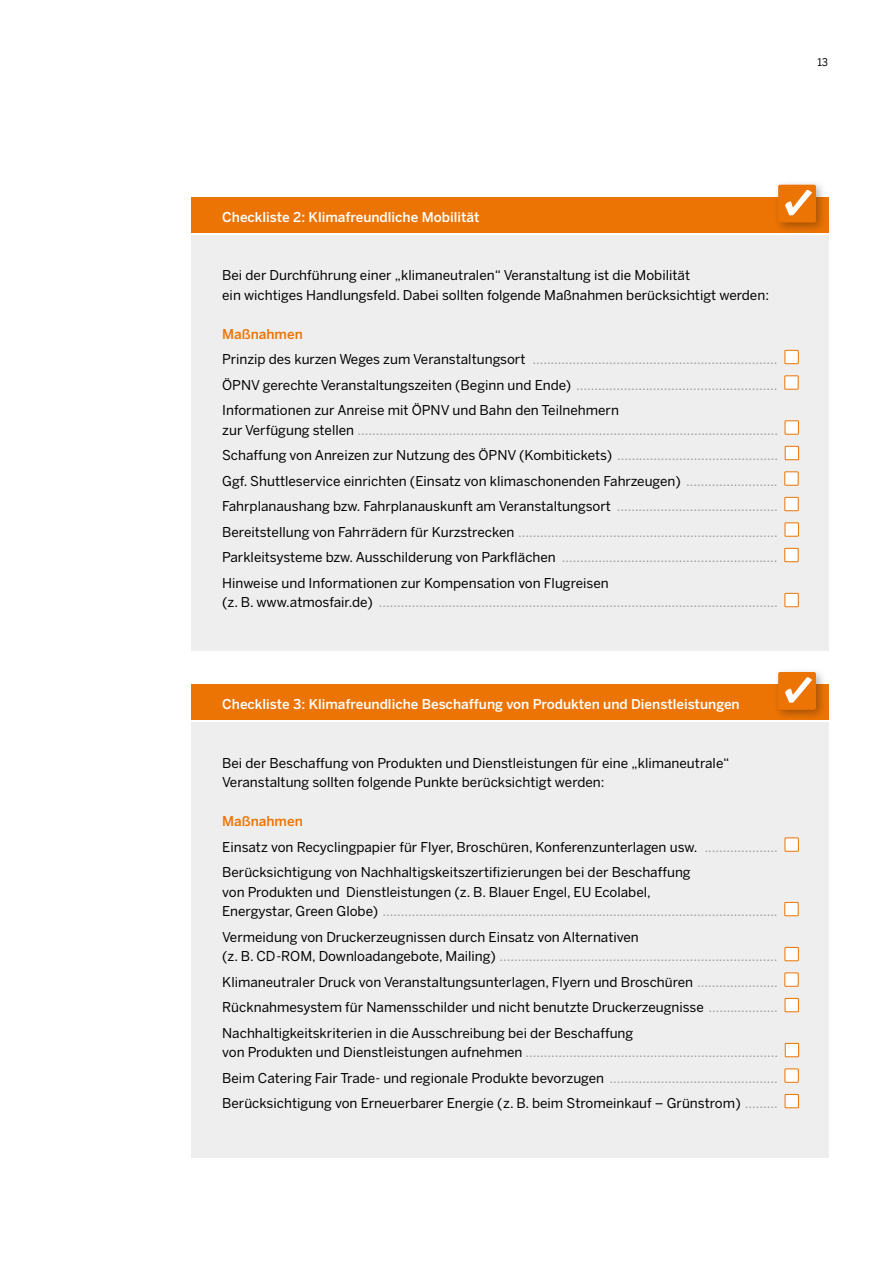
<style>
.page{position:relative;width:893px;height:1263px;background:#fff}
.page>*{position:absolute;margin:0;border:0;box-sizing:border-box;transform-origin:0 0}
.t1{font:13.5px/25.5px "Benton Sans";color:#000}
.t2{font:13.5px/25.5px "Benton Sans";color:#9c9e9f;text-align:justify}
.t3{font:500 13.5px "Benton Sans";color:#fff}
.t4{font:10.5px "Benton Sans";color:#000}
.s1{font-weight:500;color:#ec7405}
.s2{color:#9c9e9f}
.s3{color:#000}
</style>
<div class="page">
<div style="left:191px;top:722px;width:638px;height:436px;background:#eee"></div>
<div style="left:191px;top:235px;width:638px;height:416px;background:#eee"></div>
<div style="left:191px;top:197px;width:638px;height:36px;background:#ec7405"></div>
<div style="left:773px;top:179px;width:54px;height:55px;background:#000;opacity:.3"></div>
<div style="left:778px;top:185px;width:38px;height:37px;background:#ec7405;border-radius:2px"></div>
<svg style="left:785px;top:189px;width:27px;height:26px"></svg>
<div style="left:191px;top:685px;width:638px;height:35px;background:#ec7405"></div>
<div style="left:773px;top:667px;width:54px;height:54px;background:#000;opacity:.3"></div>
<div style="left:778px;top:672px;width:38px;height:38px;background:#ec7405;border-radius:2px"></div>
<svg style="left:785px;top:677px;width:27px;height:26px"></svg>
<div style="left:785px;top:350px;width:13px;height:14px;background:#fff"></div>
<div style="left:784px;top:350px;width:15px;height:14px;border:1px solid #ec7405"></div>
<div style="left:785px;top:376px;width:13px;height:13px;background:#fff"></div>
<div style="left:784px;top:375px;width:14px;height:15px;border:1px solid #ec7405"></div>
<div style="left:785px;top:421px;width:13px;height:13px;background:#fff"></div>
<div style="left:785px;top:420px;width:14px;height:15px;border:1px solid #ec7405"></div>
<div style="left:785px;top:446px;width:13px;height:14px;background:#fff"></div>
<div style="left:785px;top:446px;width:14px;height:14px;border:1px solid #ec7405"></div>
<div style="left:785px;top:472px;width:13px;height:13px;background:#fff"></div>
<div style="left:784px;top:471px;width:14px;height:15px;border:1px solid #ec7405"></div>
<div style="left:785px;top:497px;width:13px;height:14px;background:#fff"></div>
<div style="left:784px;top:497px;width:15px;height:14px;border:1px solid #ec7405"></div>
<div style="left:785px;top:523px;width:13px;height:13px;background:#fff"></div>
<div style="left:785px;top:522px;width:14px;height:15px;border:1px solid #ec7405"></div>
<div style="left:785px;top:548px;width:13px;height:14px;background:#fff"></div>
<div style="left:784px;top:548px;width:14px;height:14px;border:1px solid #ec7405"></div>
<div style="left:785px;top:593px;width:13px;height:14px;background:#fff"></div>
<div style="left:784px;top:593px;width:15px;height:14px;border:1px solid #ec7405"></div>
<div style="left:785px;top:838px;width:13px;height:13px;background:#fff"></div>
<div style="left:785px;top:837px;width:14px;height:15px;border:1px solid #ec7405"></div>
<div style="left:785px;top:902px;width:13px;height:14px;background:#fff"></div>
<div style="left:784px;top:902px;width:14px;height:14px;border:1px solid #ec7405"></div>
<div style="left:785px;top:947px;width:13px;height:14px;background:#fff"></div>
<div style="left:785px;top:947px;width:14px;height:14px;border:1px solid #ec7405"></div>
<div style="left:785px;top:973px;width:13px;height:13px;background:#fff"></div>
<div style="left:784px;top:972px;width:15px;height:15px;border:1px solid #ec7405"></div>
<div style="left:785px;top:998px;width:13px;height:14px;background:#fff"></div>
<div style="left:785px;top:998px;width:14px;height:14px;border:1px solid #ec7405"></div>
<div style="left:785px;top:1043px;width:14px;height:14px;background:#fff"></div>
<div style="left:785px;top:1043px;width:14px;height:14px;border:1px solid #ec7405"></div>
<div style="left:785px;top:1069px;width:13px;height:13px;background:#fff"></div>
<div style="left:785px;top:1068px;width:14px;height:15px;border:1px solid #ec7405"></div>
<div style="left:785px;top:1094px;width:13px;height:14px;background:#fff"></div>
<div style="left:785px;top:1094px;width:14px;height:14px;border:1px solid #ec7405"></div>
<p class="t4" style="left:817px;top:56px;width:12px">13</p>
<p class="t3" style="left:222px;top:209px;width:259px">Checkliste 2: Klimafreundliche Mobilität</p>
<p class="t1" style="left:222px;top:265px;width:548px;line-height:19.5px">Bei der Durchführung einer „klimaneutralen“ Veranstaltung ist die Mobilität<br>ein wichtiges Handlungsfeld. Dabei sollten folgende Maßnahmen berücksichtigt werden:</p>
<p class="t1" style="left:222px;top:321px;width:557px"><span class="s1">Maßnahmen<br></span>Prinzip des kurzen Weges zum Veranstaltungsort <span class="s2">...................................................................<br></span>ÖPNV gerechte Veranstaltungszeiten (Beginn und Ende) <span class="s2">.......................................................<br></span>Informationen zur Anreise mit ÖPNV und Bahn den Teilnehmern</p>
<p class="t2" style="left:222px;top:417px;width:557px"><span class="s3">zur Verfügung stellen</span> ...................................................................................................................<br><span class="s3">Schaffung von Anreizen zur Nutzung des ÖPNV (Kombitickets)</span> ............................................<br><span class="s3">Ggf. Shuttleservice einrichten (Einsatz von klimaschonenden Fahrzeugen)</span> .........................<br><span class="s3">Fahrplanaushang bzw. Fahrplanauskunft am Veranstaltungsort</span> ............................................<br><span class="s3">Bereitstellung von Fahrrädern für Kurzstrecken</span> .......................................................................<br><span class="s3">Parkleitsysteme bzw. Ausschilderung von Parkflächen</span> ...........................................................<br><span class="s3">Hinweise und Informationen zur Kompensation von Flugreisen</span></p>
<p class="t2" style="left:222px;top:589px;width:557px"><span class="s3">(z. B. www.atmosfair.de)</span> .............................................................................................................</p>
<p class="t3" style="left:222px;top:696px;width:519px">Checkliste 3: Klimafreundliche Beschaffung von Produkten und Dienstleistungen</p>
<p class="t1" style="left:222px;top:753px;width:509px;line-height:19.5px">Bei der Beschaffung von Produkten und Dienstleistungen für eine „klimaneutrale“<br>Veranstaltung sollten folgende Punkte berücksichtigt werden:</p>
<p class="t1" style="left:222px;top:808px;width:557px"><span class="s1">Maßnahmen<br></span>Einsatz von Recyclingpapier für Flyer, Broschüren, Konferenzunterlagen usw. <span class="s2">....................<br></span>Berücksichtigung von Nachhaltigskeitszertifizierungen bei der Beschaffung</p>
<p class="t2" style="left:222px;top:882px;width:557px;line-height:19.5px"><span class="s3">von Produkten und Dienstleistungen (z. B. Blauer Engel, EU Ecolabel,<br>Energystar, Green Globe)</span> ............................................................................................................</p>
<p class="t1" style="left:222px;top:927px;width:557px;line-height:19.5px">Vermeidung von Druckerzeugnissen durch Einsatz von Alternativen<br>(z. B. CD-ROM, Downloadangebote, Mailing) <span class="s2">............................................................................</span></p>
<p class="t1" style="left:222px;top:969px;width:557px;text-align:justify">Klimaneutraler Druck von Veranstaltungsunterlagen, Flyern und Broschüren <span class="s2">......................<br></span>Rücknahmesystem für Namensschilder und nicht benutzte Druckerzeugnisse <span class="s2">...................<br></span>Nachhaltigkeitskriterien in die Ausschreibung bei der Beschaffung</p>
<p class="t1" style="left:222px;top:1039px;width:557px;text-align:justify">von Produkten und Dienstleistungen aufnehmen <span class="s2">.....................................................................<br></span>Beim Catering Fair Trade- und regionale Produkte bevorzugen <span class="s2">..............................................<br></span>Berücksichtigung von Erneuerbarer Energie (z. B. beim Stromeinkauf – Grünstrom) <span class="s2">.........</span></p>
</div>
